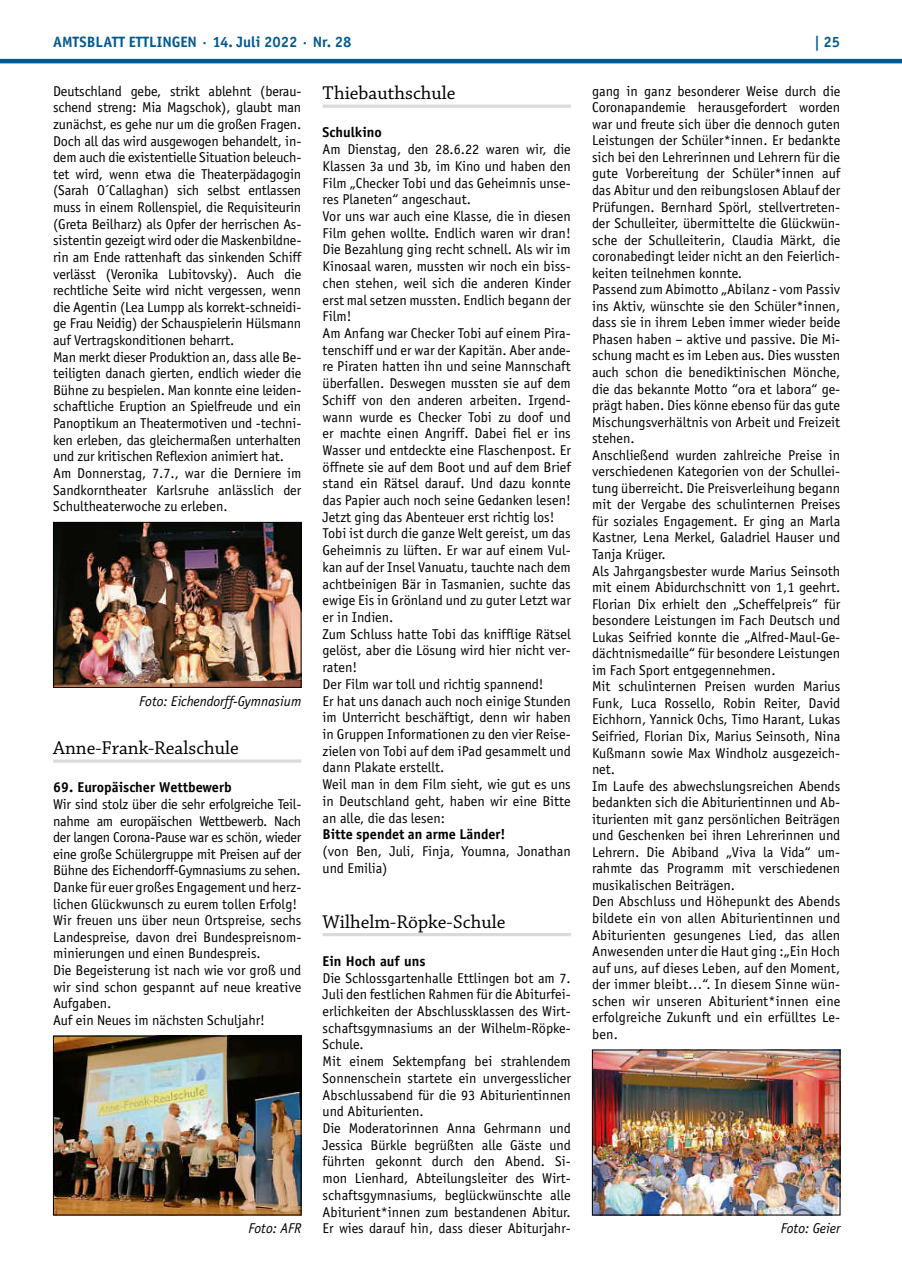
<style>
.page{position:relative;width:902px;height:1280px;background:#fff}
.page>*{position:absolute;margin:0;border:0;box-sizing:border-box;transform-origin:0 0}
.t1{font:19.5px "Chaparral Pro";color:#000}
.t2{font:700 15px "Officina Sans";color:#04598c}
.t3{font:14.25px/16.6px "Officina Sans";color:#000}
.t4{font:14.25px/16.6px "Officina Sans";letter-spacing:-.02em;color:#000}
.t5{font:700 14.25px "Officina Sans";color:#000}
.t6{font:italic 14.25px "Officina Sans";color:#000}
</style>
<div class="page">
<hr style="left:0;top:59px;width:901px;height:4px;background:#04598c">
<hr style="left:53px;top:759px;width:248px;height:4px;background:#e2e2e1">
<img style="left:55px;top:524px;width:244px;height:162px">
<div style="left:53px;top:522px;width:248px;height:166px;border:1px solid #000"></div>
<img style="left:55px;top:1038px;width:244px;height:175px">
<div style="left:53px;top:1036px;width:248px;height:179px;border:1px solid #000"></div>
<hr style="left:322px;top:105px;width:248px;height:3px;background:#dadad9">
<hr style="left:322px;top:933px;width:248px;height:3px;background:#dadad9">
<img style="left:594px;top:1052px;width:244px;height:161px">
<p class="t2" style="left:53px;top:32px;width:300px">AMTSBLATT ETTLINGEN · 14. Juli 2022 · Nr. 28</p>
<p class="t2" style="left:814px;top:32px;width:28px">| 25</p>
<p class="t3" style="left:53px;top:83px;width:250px">Deutschland gebe, strikt ablehnt (berau&shy;schend streng: Mia Magschok), glaubt man zunächst, es gehe nur um die großen Fragen.<br>Doch all das wird ausgewogen behandelt, in&shy;dem auch die existentielle Situation beleuch&shy;tet wird, wenn etwa die Theaterpädagogin (Sarah O´Callaghan) sich selbst entlassen muss in einem Rollenspiel, die Requisiteurin (Greta Beilharz) als Opfer der herrischen As&shy;sistentin gezeigt wird oder die Maskenbildne&shy;rin am Ende rattenhaft das sinkenden Schiff verlässt (Veronika Lubitovsky). Auch die rechtliche Seite wird nicht vergessen, wenn die Agentin (Lea Lumpp als korrekt-schneidi&shy;ge Frau Neidig) der Schauspielerin Hülsmann auf Vertragskonditionen beharrt.<br>Man merkt dieser Produktion an, dass alle Be&shy;teiligten danach gierten, endlich wieder die Bühne zu bespielen. Man konnte eine leiden&shy;schaftliche Eruption an Spielfreude und ein Panoptikum an Theatermotiven und -techni&shy;ken erleben, das gleichermaßen unterhalten und zur kritischen Reflexion animiert hat.<br>Am Donnerstag, 7.7., war die Derniere im Sandkorntheater Karlsruhe anlässlich der Schultheaterwoche zu erleben.</p>
<p class="t3" style="left:592px;top:83px;width:250px">gang in ganz besonderer Weise durch die Coronapandemie herausgefordert worden war und freute sich über die dennoch guten Leistungen der Schüler*innen. Er bedankte sich bei den Lehrerinnen und Lehrern für die gute Vorbereitung der Schüler*innen auf das Abitur und den reibungslosen Ablauf der Prüfungen. Bernhard Spörl, stellvertreten&shy;der Schulleiter, übermittelte die Glückwün&shy;sche der Schulleiterin, Claudia Märkt, die coronabedingt leider nicht an den Feierlich&shy;keiten teilnehmen konnte.<br>Passend zum Abimotto „Abilanz - vom Passiv ins Aktiv, wünschte sie den Schüler*innen, dass sie in ihrem Leben immer wieder beide Phasen haben – aktive und passive. Die Mi&shy;schung macht es im Leben aus. Dies wussten auch schon die benediktinischen Mönche, die das bekannte Motto “ora et labora“ ge&shy;prägt haben. Dies könne ebenso für das gute Mischungsverhältnis von Arbeit und Freizeit stehen.<br>Anschließend wurden zahlreiche Preise in verschiedenen Kategorien von der Schullei&shy;tung überreicht. Die Preisverleihung begann mit der Vergabe des schulinternen Preises für soziales Engagement. Er ging an Marla Kastner, Lena Merkel, Galadriel Hauser und Tanja Krüger.<br>Als Jahrgangsbester wurde Marius Seinsoth mit einem Abidurchschnitt von 1,1 geehrt.<br>Florian Dix erhielt den „Scheffelpreis“ für besondere Leistungen im Fach Deutsch und Lukas Seifried konnte die „Alfred-Maul-Ge&shy;dächtnismedaille“ für besondere Leistungen im Fach Sport entgegennehmen.<br>Mit schulinternen Preisen wurden Marius Funk, Luca Rossello, Robin Reiter, David Eichhorn, Yannick Ochs, Timo Harant, Lukas Seifried, Florian Dix, Marius Seinsoth, Nina Kußmann sowie Max Windholz ausgezeich&shy;net.<br>Im Laufe des abwechslungsreichen Abends bedankten sich die Abiturientinnen und Ab&shy;iturienten mit ganz persönlichen Beiträgen und Geschenken bei ihren Lehrerinnen und Lehrern. Die Abiband „Viva la Vida“ um&shy;rahmte das Programm mit verschiedenen musikalischen Beiträgen.<br>Den Abschluss und Höhepunkt des Abends bildete ein von allen Abiturientinnen und Abiturienten gesungenes Lied, das allen Anwesenden unter die Haut ging :„Ein Hoch auf uns, auf dieses Leben, auf den Moment, der immer bleibt…“. In diesem Sinne wün&shy;schen wir unseren Abiturient*innen eine erfolgreiche Zukunft und ein erfülltes Le&shy;ben.</p>
<h1 class="t1" style="left:322px;top:82px;width:134px">Thiebauthschule</h1>
<p class="t5" style="left:322px;top:124px;width:61px">Schulkino</p>
<p class="t3" style="left:322px;top:141px;width:250px">Am Dienstag, den 28.6.22 waren wir, die Klassen 3a und 3b, im Kino und haben den Film „Checker Tobi und das Geheimnis unse&shy;res Planeten“ angeschaut.<br>Vor uns war auch eine Klasse, die in diesen Film gehen wollte. Endlich waren wir dran!<br>Die Bezahlung ging recht schnell. Als wir im Kinosaal waren, mussten wir noch ein biss&shy;chen stehen, weil sich die anderen Kinder erst mal setzen mussten. Endlich begann der Film!<br>Am Anfang war Checker Tobi auf einem Pira&shy;tenschiff und er war der Kapitän. Aber ande&shy;re Piraten hatten ihn und seine Mannschaft überfallen. Deswegen mussten sie auf dem Schiff von den anderen arbeiten. Irgend&shy;wann wurde es Checker Tobi zu doof und er machte einen Angriff. Dabei fiel er ins Wasser und entdeckte eine Flaschenpost. Er öffnete sie auf dem Boot und auf dem Brief stand ein Rätsel darauf. Und dazu konnte das Papier auch noch seine Gedanken lesen!<br>Jetzt ging das Abenteuer erst richtig los!<br>Tobi ist durch die ganze Welt gereist, um das Geheimnis zu lüften. Er war auf einem Vul&shy;kan auf der Insel Vanuatu, tauchte nach dem achtbeinigen Bär in Tasmanien, suchte das ewige Eis in Grönland und zu guter Letzt war er in Indien.<br>Zum Schluss hatte Tobi das knifflige Rätsel gelöst, aber die Lösung wird hier nicht ver&shy;raten!<br>Der Film war toll und richtig spannend!<br>Er hat uns danach auch noch einige Stunden im Unterricht beschäftigt, denn wir haben in Gruppen Informationen zu den vier Reise&shy;zielen von Tobi auf dem iPad gesammelt und dann Plakate erstellt.<br>Weil man in dem Film sieht, wie gut es uns in Deutschland geht, haben wir eine Bitte an alle, die das lesen:</p>
<p class="t5" style="left:322px;top:825px;width:184px">Bitte spendet an arme Länder!</p>
<p class="t3" style="left:322px;top:843px;width:250px">(von Ben, Juli, Finja, Youmna, Jonathan und Emilia)</p>
<h1 class="t1" style="left:322px;top:911px;width:184px">Wilhelm-Röpke-Schule</h1>
<p class="t5" style="left:322px;top:952px;width:104px">Ein Hoch auf uns</p>
<p class="t3" style="left:322px;top:969px;width:250px">Die Schlossgartenhalle Ettlingen bot am 7.<br>Juli den festlichen Rahmen für die Abiturfei&shy;erlichkeiten der Abschlussklassen des Wirt&shy;schaftsgymnasiums an der Wilhelm-Röpke-Schule.<br>Mit einem Sektempfang bei strahlendem Sonnenschein startete ein unvergesslicher Abschlussabend für die 93 Abiturientinnen und Abiturienten.<br>Die Moderatorinnen Anna Gehrmann und Jessica Bürkle begrüßten alle Gäste und führten gekonnt durch den Abend. Si&shy;mon Lienhard, Abteilungsleiter des Wirt&shy;schaftsgymnasiums, beglückwünschte alle Abiturient*innen zum bestandenen Abitur.<br>Er wies darauf hin, dass dieser Abiturjahr-</p>
<p class="t6" style="left:139px;top:692px;width:164px">Foto: Eichendorff-Gymnasium</p>
<h1 class="t1" style="left:53px;top:737px;width:187px">Anne-Frank-Realschule</h1>
<p class="t5" style="left:53px;top:778px;width:180px">69. Europäischer Wettbewerb</p>
<p class="t4" style="left:53px;top:796px;width:250px">Wir sind stolz über die sehr erfolgreiche Teil&shy;nahme am europäischen Wettbewerb. Nach der langen Corona-Pause war es schön, wieder eine große Schülergruppe mit Preisen auf der Bühne des Eichendorff-Gymnasiums zu sehen.<br>Danke für euer großes Engagement und herz&shy;lichen Glückwunsch zu eurem tollen Erfolg!<br>Wir freuen uns über neun Ortspreise, sechs Landespreise, davon drei Bundespreisnom&shy;minierungen und einen Bundespreis.<br>Die Begeisterung ist nach wie vor groß und wir sind schon gespannt auf neue kreative Aufgaben.<br>Auf ein Neues im nächsten Schuljahr!</p>
<p class="t6" style="left:780px;top:1220px;width:61px">Foto: Geier</p>
<p class="t6" style="left:248px;top:1220px;width:54px">Foto: AFR</p>
</div>
